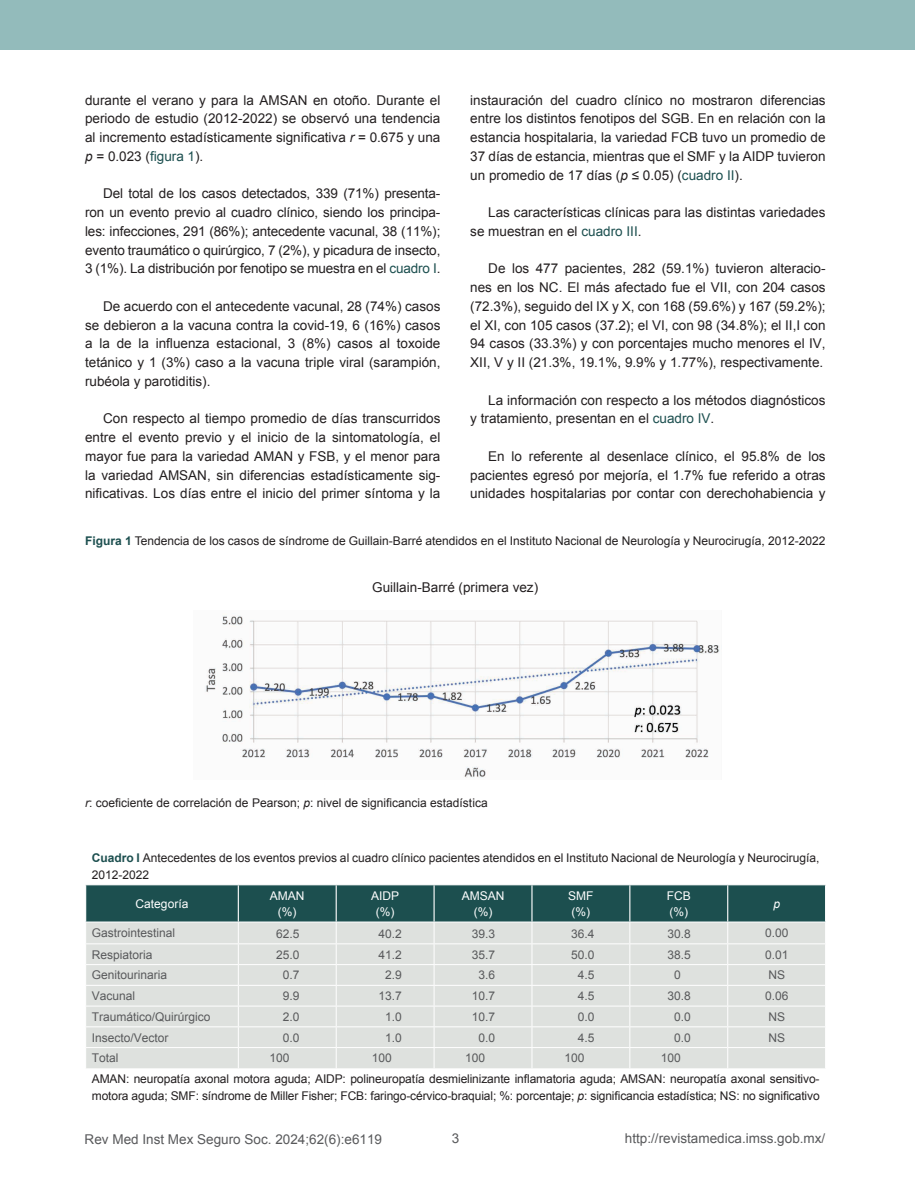
<style>
.page{position:relative;width:915px;height:1191px;background:#fff}
.page>*{position:absolute;margin:0;border:0;box-sizing:border-box;transform-origin:0 0}
.t1{font:13.5px/18.8px "Arial";color:#231f20;text-align:justify}
.t2{font:13.5px "Arial";color:#58595b}
.t3{font:12px/16.5px "Arial";color:#231f20}
.t4{font:12px "Arial";color:#58595b}
.t5{font:12px/16.5px "Arial";color:#fff;text-align:center}
.t6{font:italic 12px "Arial";color:#fff}
.s1{font-style:italic}
.s2{color:#1c4f4f}
.s3{font-weight:700;color:#1c4f4f}
</style>
<div class="page">
<div style="left:0;top:0;width:914px;height:50px;background:#93bbbb"></div>
<svg style="left:85px;top:884px;width:741px;height:184px;background:#bac6c3"></svg>
<img style="left:205px;top:615px;width:515px;height:163px">
<p class="t1" style="left:85px;top:91px;width:357px">durante el verano y para la AMSAN en otoño. Durante el periodo de estudio (2012-2022) se observó una tendencia al incremento estadísticamente significativa <span class="s1">r</span> = 0.675 y una <span class="s1">p</span> = 0.023 (<span class="s2">figura 1</span>).</p>
<p class="t1" style="left:85px;top:184px;width:357px;text-indent:18px">Del total de los casos detectados, 339 (71%) presenta&shy;ron un evento previo al cuadro clínico, siendo los principa&shy;les: infecciones, 291 (86%); antecedente vacunal, 38 (11%); evento traumático o quirúrgico, 7 (2%), y picadura de insecto, 3 (1%). La distribución por fenotipo se muestra en el <span class="s2">cuadro I</span>.</p>
<p class="t1" style="left:85px;top:297px;width:357px;text-indent:18px">De acuerdo con el antecedente vacunal, 28 (74%) casos se debieron a la vacuna contra la covid-19, 6 (16%) casos a la de la influenza estacional, 3 (8%) casos al toxoide tetánico y 1 (3%) caso a la vacuna triple viral (sarampión, rubéola y parotiditis).</p>
<p class="t1" style="left:85px;top:409px;width:357px;text-indent:18px">Con respecto al tiempo promedio de días transcurridos entre el evento previo y el inicio de la sintomatología, el mayor fue para la variedad AMAN y FSB, y el menor para la variedad AMSAN, sin diferencias estadísticamente sig&shy;nificativas. Los días entre el inicio del primer síntoma y la</p>
<p class="t3" style="left:85px;top:532px;width:741px"><span class="s3">Figura 1</span> Tendencia de los casos de síndrome de Guillain-Barré atendidos en el Instituto Nacional de Neurología y Neurocirugía, 2012-2022</p>
<p class="t1" style="left:470px;top:91px;width:357px">instauración del cuadro clínico no mostraron diferencias entre los distintos fenotipos del SGB. En en relación con la estancia hospitalaria, la variedad FCB tuvo un promedio de 37 días de estancia, mientras que el SMF y la AIDP tuvieron un promedio de 17 días (<span class="s1">p</span> ≤ 0.05) (<span class="s2">cuadro II</span>).</p>
<p class="t1" style="left:470px;top:203px;width:357px;text-indent:18px">Las características clínicas para las distintas variedades se muestran en el <span class="s2">cuadro III</span>.</p>
<p class="t1" style="left:470px;top:259px;width:357px;text-indent:18px">De los 477 pacientes, 282 (59.1%) tuvieron alteracio&shy;nes en los NC. El más afectado fue el VII, con 204 casos (72.3%), seguido del IX y X, con 168 (59.6%) y 167 (59.2%); el XI, con 105 casos (37.2); el VI, con 98 (34.8%); el II,I con 94 casos (33.3%) y con porcentajes mucho menores el IV, XII, V y II (21.3%, 19.1%, 9.9% y 1.77%), respectivamente.</p>
<p class="t1" style="left:470px;top:391px;width:356px;text-indent:18px">La información con respecto a los métodos diagnósticos y tratamiento, presentan en el <span class="s2">cuadro IV</span>.</p>
<p class="t1" style="left:470px;top:447px;width:357px;text-indent:18px">En lo referente al desenlace clínico, el 95.8% de los pacientes egresó por mejoría, el 1.7% fue referido a otras unidades hospitalarias por contar con derechohabiencia y</p>
<p class="t1" style="left:372px;top:578px;width:167px">Guillain-Barré (primera vez)</p>
<p class="t3" style="left:85px;top:795px;width:404px"><span class="s1">r</span>: coeficiente de correlación de Pearson; <span class="s1">p</span>: nivel de significancia estadística</p>
<p class="t3" style="left:92px;top:850px;width:729px"><span class="s3">Cuadro I</span> Antecedentes de los eventos previos al cuadro clínico pacientes atendidos en el Instituto Nacional de Neurología y Neurocirugía,<br>2012-2022</p>
<p class="t5" style="left:136px;top:895px;width:54px">Categoría</p>
<p class="t5" style="left:270px;top:887px;width:36px">AMAN (%)</p>
<p class="t5" style="left:371px;top:887px;width:30px">AIDP (%)</p>
<p class="t5" style="left:461px;top:887px;width:44px">AMSAN (%)</p>
<p class="t5" style="left:568px;top:887px;width:27px;text-align:left">SMF (%)</p>
<p class="t5" style="left:666px;top:887px;width:25px;text-align:left">FCB (%)</p>
<p class="t6" style="left:773px;top:895px;width:8px">p</p>
<p class="t4" style="left:92px;top:924px;width:85px">Gastrointestinal</p>
<p class="t4" style="left:276px;top:925px;width:25px">62.5</p>
<p class="t4" style="left:378px;top:925px;width:25px">40.2</p>
<p class="t4" style="left:471px;top:925px;width:25px">39.3</p>
<p class="t4" style="left:571px;top:925px;width:25px">36.4</p>
<p class="t4" style="left:667px;top:925px;width:25px">30.8</p>
<p class="t4" style="left:764px;top:924px;width:25px">0.00</p>
<p class="t4" style="left:92px;top:946px;width:62px">Respiatoria</p>
<p class="t4" style="left:276px;top:946px;width:25px">25.0</p>
<p class="t4" style="left:378px;top:946px;width:25px">41.2</p>
<p class="t4" style="left:471px;top:946px;width:25px">35.7</p>
<p class="t4" style="left:571px;top:946px;width:25px">50.0</p>
<p class="t4" style="left:667px;top:946px;width:25px">38.5</p>
<p class="t4" style="left:764px;top:946px;width:25px">0.01</p>
<p class="t4" style="left:92px;top:967px;width:77px">Genitourinaria</p>
<p class="t4" style="left:282px;top:967px;width:18px">0.7</p>
<p class="t4" style="left:385px;top:967px;width:18px">2.9</p>
<p class="t4" style="left:478px;top:967px;width:18px">3.6</p>
<p class="t4" style="left:577px;top:967px;width:18px">4.5</p>
<p class="t4" style="left:674px;top:967px;width:8px">0</p>
<p class="t4" style="left:768px;top:967px;width:18px">NS</p>
<p class="t4" style="left:92px;top:988px;width:45px">Vacunal</p>
<p class="t4" style="left:282px;top:988px;width:18px">9.9</p>
<p class="t4" style="left:378px;top:988px;width:25px">13.7</p>
<p class="t4" style="left:471px;top:988px;width:25px">10.7</p>
<p class="t4" style="left:577px;top:988px;width:18px">4.5</p>
<p class="t4" style="left:667px;top:988px;width:25px">30.8</p>
<p class="t4" style="left:764px;top:988px;width:25px">0.06</p>
<p class="t4" style="left:92px;top:1008px;width:120px">Traumático/Quirúrgico</p>
<p class="t4" style="left:282px;top:1008px;width:18px">2.0</p>
<p class="t4" style="left:385px;top:1008px;width:18px">1.0</p>
<p class="t4" style="left:471px;top:1008px;width:25px">10.7</p>
<p class="t4" style="left:577px;top:1008px;width:18px">0.0</p>
<p class="t4" style="left:674px;top:1008px;width:18px">0.0</p>
<p class="t4" style="left:768px;top:1008px;width:18px">NS</p>
<p class="t4" style="left:92px;top:1029px;width:78px">Insecto/Vector</p>
<p class="t4" style="left:282px;top:1029px;width:18px">0.0</p>
<p class="t4" style="left:385px;top:1029px;width:18px">1.0</p>
<p class="t4" style="left:478px;top:1029px;width:18px">0.0</p>
<p class="t4" style="left:577px;top:1029px;width:18px">4.5</p>
<p class="t4" style="left:674px;top:1029px;width:18px">0.0</p>
<p class="t4" style="left:768px;top:1029px;width:18px">NS</p>
<p class="t4" style="left:92px;top:1050px;width:28px">Total</p>
<p class="t4" style="left:269px;top:1050px;width:22px">100</p>
<p class="t4" style="left:371px;top:1050px;width:22px">100</p>
<p class="t4" style="left:465px;top:1050px;width:22px">100</p>
<p class="t4" style="left:564px;top:1050px;width:22px">100</p>
<p class="t4" style="left:660px;top:1050px;width:22px">100</p>
<p class="t3" style="left:92px;top:1070px;width:729px">AMAN: neuropatía axonal motora aguda; AIDP: polineuropatía desmielinizante inflamatoria aguda; AMSAN: neuropatía axonal sensitivo&shy;motora aguda; SMF: síndrome de Miller Fisher; FCB: faringo-cérvico-braquial; %: porcentaje; <span class="s1">p</span>: significancia estadística; NS: no significativo</p>
<p class="t2" style="left:85px;top:1130px;width:299px">Rev Med Inst Mex Seguro Soc. 2024;62(6):e6119</p>
<p class="t2" style="left:451px;top:1129px;width:9px">3</p>
<p class="t2" style="left:624px;top:1129px;width:202px">http://revistamedica.imss.gob.mx/</p>
</div>
